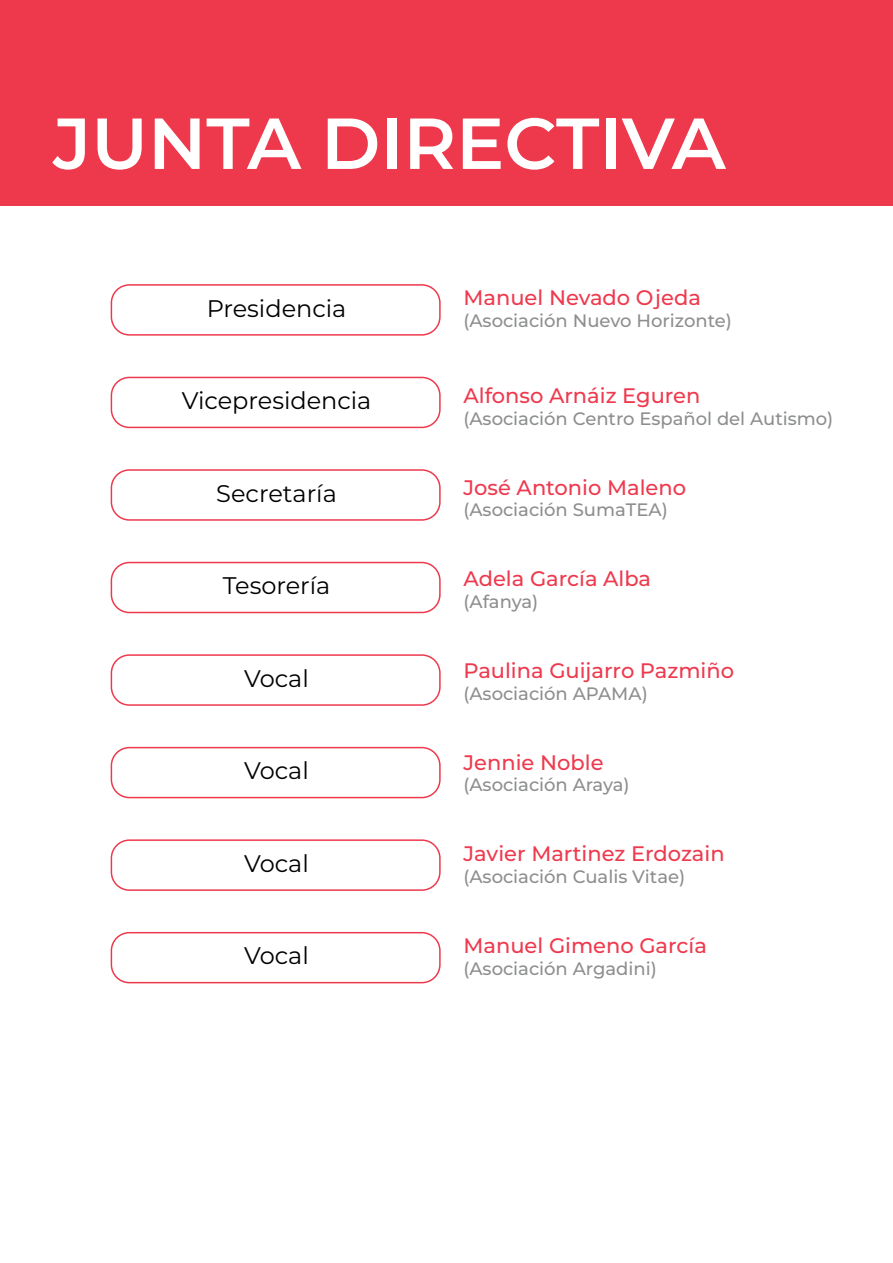
<style>
.page{position:relative;width:893px;height:1263px;background:#fff}
.page>*{position:absolute;margin:0;border:0;box-sizing:border-box;transform-origin:0 0}
.t1{font:600 72px "Montserrat";color:#fff}
.t2{font:24px "Montserrat";color:#000001}
.t3{font:500 21px "Montserrat";color:#ee3a4e}
.t4{font:500 18px "Montserrat";color:#8d8f8e}
</style>
<div class="page">
<div style="left:111px;top:284px;width:330px;height:52px;border:2px solid #ee394d;border-radius:18px"></div>
<div style="left:111px;top:747px;width:330px;height:51px;border:2px solid #ee394d;border-radius:18px"></div>
<div style="left:111px;top:654px;width:330px;height:52px;border:2px solid #ee394d;border-radius:18px"></div>
<div style="left:111px;top:562px;width:330px;height:51px;border:2px solid #ee394d;border-radius:18px"></div>
<div style="left:111px;top:469px;width:330px;height:52px;border:2px solid #ee394d;border-radius:18px"></div>
<div style="left:111px;top:377px;width:330px;height:51px;border:2px solid #ee394d;border-radius:18px"></div>
<div style="left:1px;top:0;width:892px;height:206px;background:#ee394d"></div>
<div style="left:111px;top:839px;width:330px;height:52px;border:2px solid #ee394d;border-radius:18px"></div>
<div style="left:111px;top:932px;width:330px;height:51px;border:2px solid #ee394d;border-radius:18px"></div>
<h1 class="t1" style="left:53px;top:95px;width:674px">JUNTA DIRECTIVA</h1>
<h2 class="t2" style="left:207px;top:292px;width:141px">Presidencia</h2>
<h2 class="t2" style="left:182px;top:385px;width:191px">Vicepresidencia</h2>
<h2 class="t2" style="left:216px;top:477px;width:122px">Secretaría</h2>
<h2 class="t2" style="left:223px;top:570px;width:109px">Tesorería</h2>
<h2 class="t2" style="left:244px;top:662px;width:66px">Vocal</h2>
<h2 class="t2" style="left:244px;top:755px;width:66px">Vocal</h2>
<h2 class="t2" style="left:244px;top:847px;width:66px">Vocal</h2>
<h2 class="t2" style="left:244px;top:940px;width:66px">Vocal</h2>
<p class="t3" style="left:463px;top:284px;width:239px">Manuel Nevado Ojeda</p>
<p class="t4" style="left:463px;top:308px;width:270px">(Asociación Nuevo Horizonte)</p>
<p class="t3" style="left:463px;top:382px;width:238px">Alfonso Arnáiz Eguren</p>
<p class="t4" style="left:463px;top:406px;width:371px">(Asociación Centro Español del Autismo)</p>
<p class="t3" style="left:463px;top:473px;width:224px">José Antonio Maleno</p>
<p class="t4" style="left:463px;top:498px;width:206px">(Asociación SumaTEA)</p>
<p class="t3" style="left:463px;top:565px;width:189px">Adela García Alba</p>
<p class="t4" style="left:463px;top:589px;width:76px">(Afanya)</p>
<p class="t3" style="left:463px;top:656px;width:272px">Paulina Guijarro Pazmiño</p>
<p class="t4" style="left:463px;top:681px;width:186px">(Asociación APAMA)</p>
<p class="t3" style="left:463px;top:748px;width:142px">Jennie Noble</p>
<p class="t4" style="left:463px;top:773px;width:168px">(Asociación Araya)</p>
<p class="t3" style="left:463px;top:840px;width:263px">Javier Martinez Erdozain</p>
<p class="t4" style="left:463px;top:864px;width:223px">(Asociación Cualis Vitae)</p>
<p class="t3" style="left:463px;top:931px;width:245px">Manuel Gimeno García</p>
<p class="t4" style="left:463px;top:956px;width:195px">(Asociación Argadini)</p>
</div>
